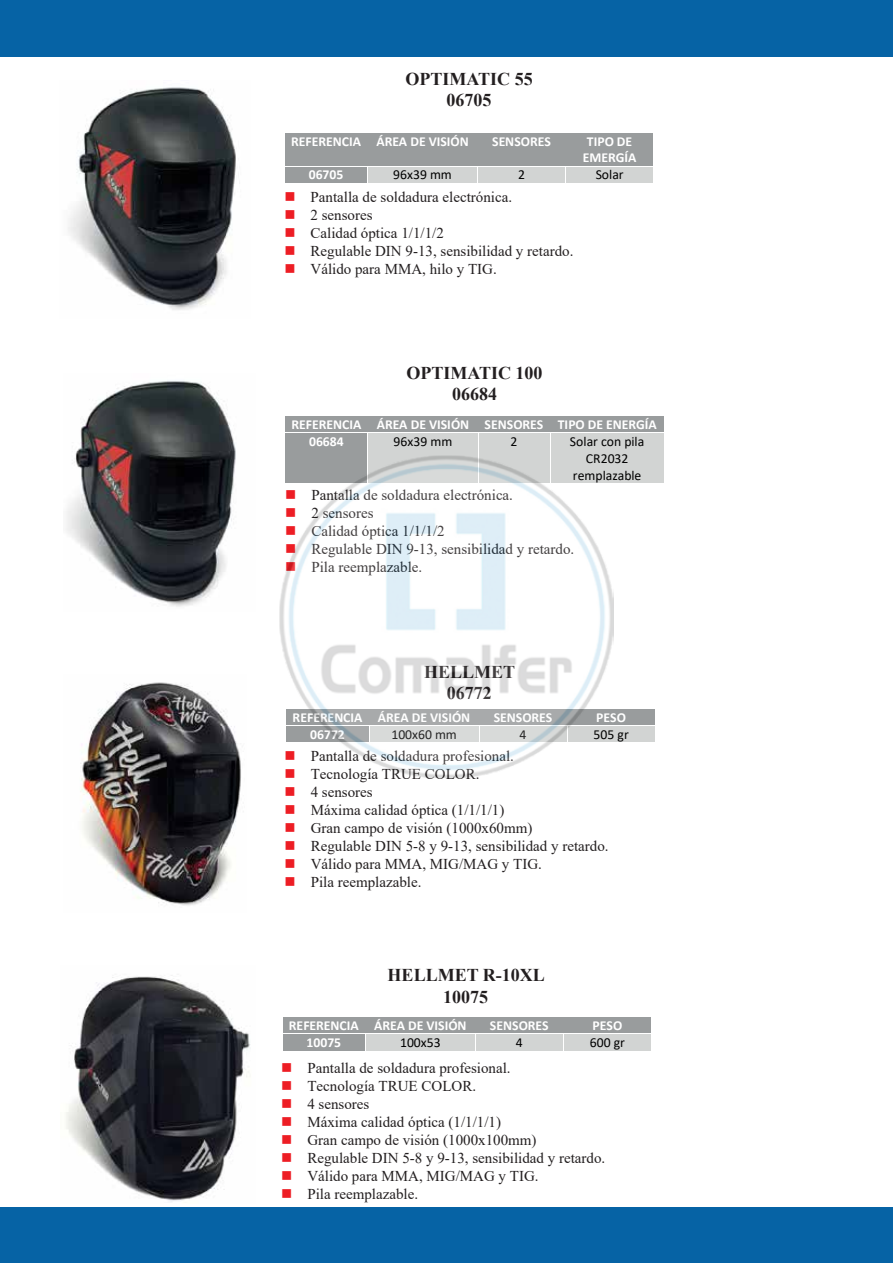
<style>
.page{position:relative;width:893px;height:1263px;background:#fff}
.page>*{position:absolute;margin:0;border:0;box-sizing:border-box;transform-origin:0 0}
.t1{font:700 18px/21.6px "Times New Roman";color:#231f20;text-align:center}
.t2{font:15px "Times New Roman";color:#231f20}
.t3{font:700 13.65px/16.6px "Calibri";color:#fff;text-align:center}
.t4{font:13.65px/16.6px "Calibri";color:#000;text-align:center}
.s1{color:#ed1d24}
</style>
<div class="page">
<div style="left:0;top:0;width:893px;height:56px;background:#0663a5"></div>
<div style="left:0;top:1207px;width:893px;height:56px;background:#0663a5"></div>
<img style="left:68px;top:87px;width:168px;height:223px">
<img style="left:66px;top:381px;width:170px;height:226px">
<img style="left:80px;top:682px;width:161px;height:224px">
<img style="left:66px;top:975px;width:184px;height:227px">
<div style="left:285px;top:133px;width:83px;height:33px;background:#999c9d"></div>
<div style="left:368px;top:133px;width:110px;height:33px;background:#999c9d"></div>
<div style="left:478px;top:133px;width:88px;height:33px;background:#999c9d"></div>
<div style="left:566px;top:133px;width:87px;height:33px;background:#999c9d"></div>
<div style="left:285px;top:167px;width:82px;height:16px;background:#999c9d"></div>
<div style="left:368px;top:167px;width:109px;height:16px;background:#d2d4d3"></div>
<div style="left:478px;top:167px;width:87px;height:16px;background:#d2d4d3"></div>
<div style="left:566px;top:167px;width:87px;height:16px;background:#d2d4d3"></div>
<div style="left:285px;top:416px;width:83px;height:17px;background:#999c9d"></div>
<div style="left:368px;top:416px;width:110px;height:17px;background:#999c9d"></div>
<div style="left:478px;top:416px;width:72px;height:17px;background:#999c9d"></div>
<div style="left:550px;top:416px;width:114px;height:17px;background:#999c9d"></div>
<div style="left:285px;top:433px;width:83px;height:50px;background:#999c9d"></div>
<div style="left:368px;top:433px;width:110px;height:50px;background:#d2d4d3"></div>
<div style="left:478px;top:433px;width:72px;height:50px;background:#d2d4d3"></div>
<div style="left:550px;top:433px;width:114px;height:50px;background:#d2d4d3"></div>
<hr style="left:285px;top:433px;width:83px;height:1px;background:#fff">
<hr style="left:369px;top:433px;width:109px;height:1px;background:#fff">
<hr style="left:479px;top:433px;width:71px;height:1px;background:#fff">
<hr style="left:551px;top:433px;width:113px;height:1px;background:#fff">
<hr style="left:368px;top:433px;width:1px;height:50px;background:#fff">
<hr style="left:478px;top:433px;width:1px;height:50px;background:#fff">
<hr style="left:550px;top:433px;width:1px;height:50px;background:#fff">
<div style="left:567px;top:709px;width:88px;height:16px;background:#999c9d"></div>
<div style="left:567px;top:726px;width:88px;height:17px;background:#d2d4d3"></div>
<div style="left:282px;top:1017px;width:83px;height:17px;background:#999c9d"></div>
<div style="left:365px;top:1017px;width:110px;height:17px;background:#999c9d"></div>
<div style="left:475px;top:1017px;width:88px;height:17px;background:#999c9d"></div>
<div style="left:563px;top:1017px;width:88px;height:17px;background:#999c9d"></div>
<div style="left:282px;top:1034px;width:83px;height:17px;background:#999c9d"></div>
<div style="left:366px;top:1034px;width:109px;height:17px;background:#d2d4d3"></div>
<div style="left:476px;top:1034px;width:87px;height:17px;background:#d2d4d3"></div>
<div style="left:564px;top:1034px;width:87px;height:17px;background:#d2d4d3"></div>
<hr style="left:282px;top:1034px;width:83px;height:1px;background:#fff">
<hr style="left:366px;top:1034px;width:109px;height:1px;background:#fff">
<hr style="left:476px;top:1034px;width:87px;height:1px;background:#fff">
<hr style="left:564px;top:1034px;width:87px;height:1px;background:#fff">
<svg style="left:282px;top:1017px;width:1px;height:34px"></svg>
<img style="left:280px;top:456px;width:333px;height:321px">
<p class="t1" style="left:405px;top:67px;width:129px">OPTIMATIC 55<br>06705</p>
<p class="t3" style="left:291px;top:132px;width:179px">REFERENCIA ÁREA DE VISIÓN</p>
<p class="t3" style="left:492px;top:132px;width:60px">SENSORES</p>
<p class="t3" style="left:583px;top:132px;width:55px">TIPO DE<br>EMERGÍA</p>
<p class="t3" style="left:309px;top:166px;width:36px">06705</p>
<p class="t4" style="left:393px;top:166px;width:60px">96x39 mm</p>
<p class="t4" style="left:518px;top:166px;width:8px">2</p>
<p class="t4" style="left:596px;top:166px;width:30px">Solar</p>
<p class="t2" style="left:284px;top:186px;width:229px"><span class="s1">■</span> Pantalla de soldadura electrónica.</p>
<p class="t2" style="left:284px;top:204px;width:90px"><span class="s1">■</span> 2 sensores</p>
<p class="t2" style="left:284px;top:222px;width:161px"><span class="s1">■</span> Calidad óptica 1/1/1/2</p>
<p class="t2" style="left:284px;top:240px;width:291px"><span class="s1">■</span> Regulable DIN 9-13, sensibilidad y retardo.</p>
<p class="t2" style="left:284px;top:258px;width:214px"><span class="s1">■</span> Válido para MMA, hilo y TIG.</p>
<p class="t1" style="left:406px;top:361px;width:138px">OPTIMATIC 100<br>06684</p>
<p class="t3" style="left:309px;top:415px;width:349px;line-height:17.4px;text-align:left;text-indent:-18px">REFERENCIA ÁREA DE VISIÓN SENSORES TIPO DE ENERGÍA<br>06684</p>
<p class="t4" style="left:394px;top:433px;width:60px">96x39 mm</p>
<p class="t4" style="left:511px;top:433px;width:8px">2</p>
<p class="t4" style="left:570px;top:433px;width:76px">Solar con pila<br>CR2032 remplazable</p>
<p class="t2" style="left:285px;top:485px;width:229px"><span class="s1">■</span> Pantalla de soldadura electrónica.</p>
<p class="t2" style="left:285px;top:503px;width:90px"><span class="s1">■</span> 2 sensores</p>
<p class="t2" style="left:285px;top:521px;width:161px"><span class="s1">■</span> Calidad óptica 1/1/1/2</p>
<p class="t2" style="left:285px;top:539px;width:291px"><span class="s1">■</span> Regulable DIN 9-13, sensibilidad y retardo.</p>
<p class="t2" style="left:285px;top:557px;width:139px"><span class="s1">■</span> Pila reemplazable.</p>
<p class="t1" style="left:424px;top:660px;width:93px">HELLMET<br>06772</p>
<p class="t3" style="left:293px;top:708px;width:179px">REFERENCIA ÁREA DE VISIÓN</p>
<p class="t3" style="left:494px;top:708px;width:60px">SENSORES</p>
<p class="t3" style="left:596px;top:708px;width:31px">PESO</p>
<p class="t3" style="left:310px;top:726px;width:36px">06772</p>
<p class="t4" style="left:391px;top:726px;width:67px">100x60 mm</p>
<p class="t4" style="left:520px;top:726px;width:8px">4</p>
<p class="t4" style="left:594px;top:726px;width:37px">505 gr</p>
<p class="t2" style="left:284px;top:745px;width:231px"><span class="s1">■</span> Pantalla de soldadura profesional.</p>
<p class="t2" style="left:284px;top:763px;width:196px"><span class="s1">■</span> Tecnología TRUE COLOR.</p>
<p class="t2" style="left:284px;top:781px;width:90px"><span class="s1">■</span> 4 sensores</p>
<p class="t2" style="left:284px;top:799px;width:221px"><span class="s1">■</span> Máxima calidad óptica (1/1/1/1)</p>
<p class="t2" style="left:284px;top:817px;width:249px"><span class="s1">■</span> Gran campo de visión (1000x60mm)</p>
<p class="t2" style="left:284px;top:835px;width:326px"><span class="s1">■</span> Regulable DIN 5-8 y 9-13, sensibilidad y retardo.</p>
<p class="t2" style="left:284px;top:853px;width:259px"><span class="s1">■</span> Válido para MMA, MIG/MAG y TIG.</p>
<p class="t2" style="left:284px;top:871px;width:139px"><span class="s1">■</span> Pila reemplazable.</p>
<p class="t1" style="left:388px;top:963px;width:159px">HELLMET R-10XL<br>10075</p>
<p class="t3" style="left:289px;top:1017px;width:179px">REFERENCIA ÁREA DE VISIÓN</p>
<p class="t3" style="left:490px;top:1017px;width:60px">SENSORES</p>
<p class="t3" style="left:593px;top:1017px;width:31px">PESO</p>
<p class="t3" style="left:306px;top:1034px;width:36px">10075</p>
<p class="t4" style="left:400px;top:1034px;width:42px">100x53</p>
<p class="t4" style="left:516px;top:1034px;width:8px">4</p>
<p class="t4" style="left:590px;top:1034px;width:37px">600 gr</p>
<p class="t2" style="left:281px;top:1057px;width:231px"><span class="s1">■</span> Pantalla de soldadura profesional.</p>
<p class="t2" style="left:281px;top:1075px;width:196px"><span class="s1">■</span> Tecnología TRUE COLOR.</p>
<p class="t2" style="left:281px;top:1093px;width:90px"><span class="s1">■</span> 4 sensores</p>
<p class="t2" style="left:281px;top:1111px;width:221px"><span class="s1">■</span> Máxima calidad óptica (1/1/1/1)</p>
<p class="t2" style="left:281px;top:1129px;width:257px"><span class="s1">■</span> Gran campo de visión (1000x100mm)</p>
<p class="t2" style="left:281px;top:1147px;width:326px"><span class="s1">■</span> Regulable DIN 5-8 y 9-13, sensibilidad y retardo.</p>
<p class="t2" style="left:281px;top:1165px;width:259px"><span class="s1">■</span> Válido para MMA, MIG/MAG y TIG.</p>
<p class="t2" style="left:281px;top:1183px;width:139px"><span class="s1">■</span> Pila reemplazable.</p>
</div>
